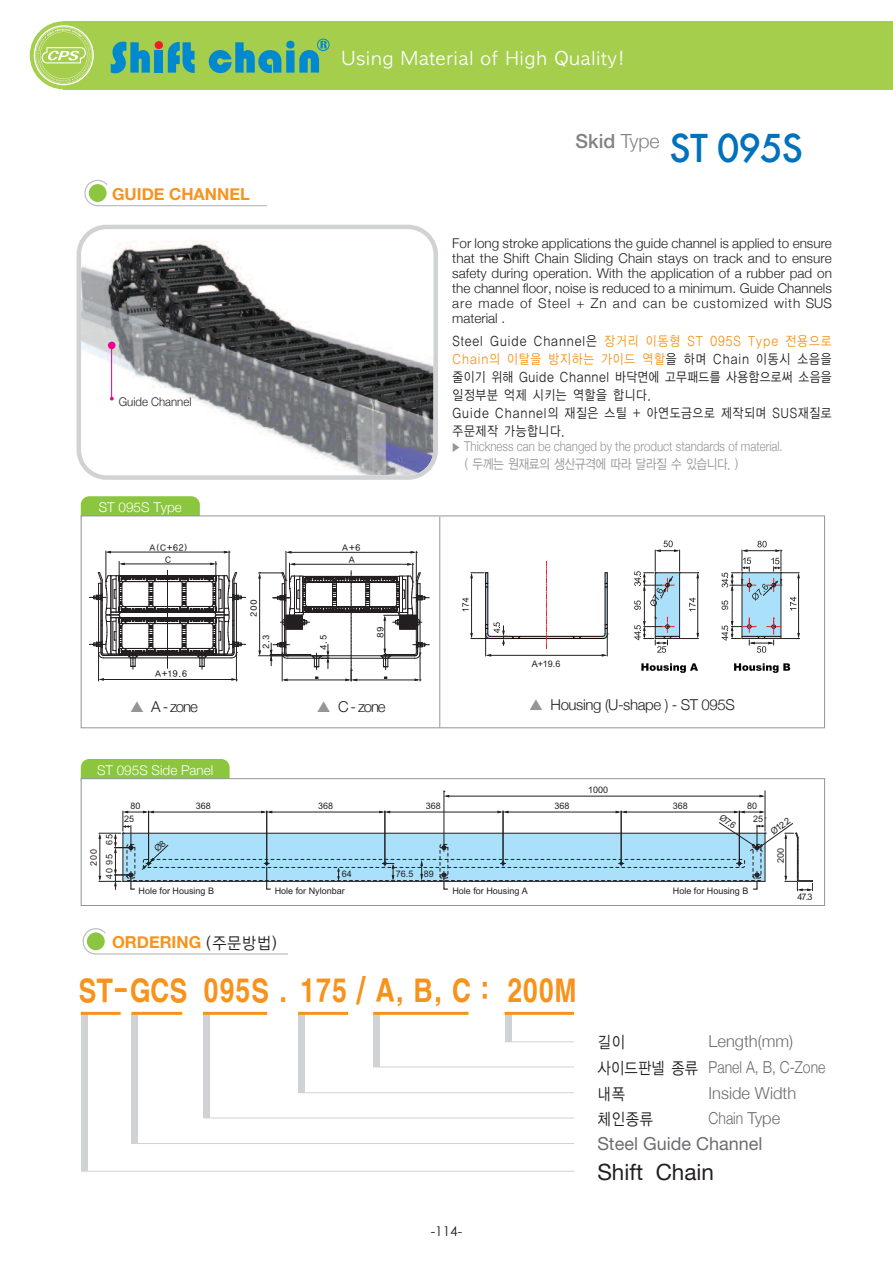
<style>
.page{position:relative;width:893px;height:1263px;background:#fff}
.page>*{position:absolute;margin:0;border:0;box-sizing:border-box;transform-origin:0 0}
.t1{font:500 37.5px "Futura";letter-spacing:-.035em;color:#0072bc}
.t2{font:30.6px "H2 gtr E";color:#f7931d;scale:.83 1}
.t3{font:22.5px "Helvetica Neue LT Pro";color:#231f20}
.t4{font:500 19.5px "Helvetica Neue LT Pro";color:#808285}
.t5{font:18px "Apple Gothic";letter-spacing:-.05em;color:#fff}
.t6{font:18px "Helvetica Neue LT Pro";color:#6c6d70}
.t7{font:300 16.5px/25.7px "Helvetica Neue";color:#6c6d70}
.t8{font:700 16.5px "Helvetica Neue";color:#f7931d}
.t9{font:16.5px/25.7px "YGO12";letter-spacing:-.02em;color:#231f20;scale:.85 1}
.t10{font:300 15px "Helvetica Neue";letter-spacing:-.025em;color:#231f20}
.t11{font:300 13.5px/15px "Helvetica Neue";letter-spacing:.06em;color:#231f20;text-align:justify}
.t12{font:13.5px/18px "YGO12";color:#231f20;scale:.85 1}
.t13{font:300 13.5px "Helvetica Neue";color:#939598;scale:.85 1}
.t14{font:13.5px "YGO12";letter-spacing:-.1em;color:#939598;scale:.85 1}
.t15{font:300 13.5px "Helvetica Neue";color:#fff}
.t16{font:13.5px "Century Gothic";color:#231f20}
.t17{font:300 12px "Helvetica Neue";color:#231f20;scale:.95 1}
.t18{font:9px "Arial";color:#231f20}
.t19{font:8.25px "YGO13 KS Cpc EUC H";color:#231f20}
.s1{font-family:"Helvetica Neue";font-weight:300}
.s2{color:#f7931d}
.s3{font-family:"YGO12";font-weight:400;font-size:12px}
.s4{font-family:"YGO13";font-weight:400;font-size:16.5px;color:#939598}
.s5{font-family:"YGO12";font-weight:400;color:#231f20}
</style>
<div class="page">
<div style="left:63px;top:21px;width:830px;height:68px;background:#a4ce4c"></div>
<div style="left:30px;top:21px;width:68px;height:68px;background:#a4ce4c;border-radius:50%"></div>
<svg style="left:34px;top:25px;width:60px;height:60px"></svg>
<svg style="left:111px;top:41px;width:84px;height:32px"></svg>
<svg style="left:209px;top:41px;width:118px;height:32px"></svg>
<div style="left:317px;top:39px;width:12px;height:12px;border:1px solid #0089cf;border-radius:50%"></div>
<hr style="left:97px;top:205px;width:169px;height:1px;background:#bcbdc0">
<svg style="left:84px;top:179px;width:25px;height:28px"></svg>
<div style="left:89px;top:184px;width:18px;height:18px;background:#8bc63e;border-radius:50%"></div>
<svg style="left:77px;top:225px;width:361px;height:255px"></svg>
<div style="left:108px;top:342px;width:8px;height:7px;background:#ed028c;border-radius:50%"></div>
<hr style="left:111px;top:347px;width:1px;height:51px;background:#ed028c">
<div style="left:81px;top:496px;width:119px;height:30px;background:#8bc63e;border-radius:9px"></div>
<div style="left:82px;top:516px;width:742px;height:211px;background:#fff"></div>
<div style="left:81px;top:516px;width:744px;height:212px;border:1px solid #939598"></div>
<hr style="left:106px;top:551px;width:1px;height:30px;background:#231f20">
<hr style="left:229px;top:551px;width:1px;height:30px;background:#231f20">
<hr style="left:108px;top:552px;width:119px;height:1px;background:#231f20">
<svg style="left:89px;top:561px;width:157px;height:120px"></svg>
<div style="left:655px;top:573px;width:25px;height:65px;background:#aae0f9"></div>
<div style="left:742px;top:573px;width:39px;height:65px;background:#aae0f9"></div>
<svg style="left:641px;top:663px;width:57px;height:10px"></svg>
<svg style="left:734px;top:663px;width:56px;height:10px"></svg>
<hr style="left:655px;top:573px;width:1px;height:65px;background:#231f20">
<hr style="left:679px;top:573px;width:1px;height:65px;background:#231f20">
<hr style="left:781px;top:573px;width:1px;height:65px;background:#231f20">
<hr style="left:742px;top:573px;width:1px;height:65px;background:#231f20">
<hr style="left:798px;top:575px;width:1px;height:62px;background:#231f20">
<hr style="left:644px;top:587px;width:1px;height:38px;background:#231f20">
<hr style="left:732px;top:587px;width:1px;height:38px;background:#231f20">
<hr style="left:697px;top:575px;width:1px;height:62px;background:#231f20">
<svg style="left:462px;top:561px;width:146px;height:96px"></svg>
<svg style="left:634px;top:540px;width:65px;height:71px"></svg>
<svg style="left:722px;top:618px;width:78px;height:35px"></svg>
<svg style="left:634px;top:617px;width:65px;height:36px"></svg>
<svg style="left:722px;top:541px;width:78px;height:69px"></svg>
<hr style="left:439px;top:517px;width:1px;height:210px;background:#939598">
<div style="left:81px;top:759px;width:149px;height:30px;background:#8bc63e;border-radius:9px"></div>
<div style="left:82px;top:779px;width:742px;height:126px;background:#fff"></div>
<hr style="left:765px;top:791px;width:1px;height:40px;background:#231f20">
<hr style="left:444px;top:791px;width:1px;height:55px;background:#231f20">
<hr style="left:446px;top:796px;width:316px;height:1px;background:#231f20">
<svg style="left:444px;top:791px;width:5px;height:6px"></svg>
<div style="left:81px;top:778px;width:744px;height:128px;border:1px solid #939598"></div>
<div style="left:81px;top:1013px;width:7px;height:158px;background:#d1d2d4"></div>
<div style="left:131px;top:1013px;width:7px;height:130px;background:#d1d2d4"></div>
<div style="left:203px;top:1013px;width:7px;height:105px;background:#d1d2d4"></div>
<div style="left:298px;top:1013px;width:7px;height:79px;background:#d1d2d4"></div>
<div style="left:373px;top:1013px;width:7px;height:54px;background:#d1d2d4"></div>
<div style="left:505px;top:1013px;width:6px;height:29px;background:#d1d2d4"></div>
<hr style="left:132px;top:1143px;width:442px;height:1px;background:#d1d2d4">
<hr style="left:204px;top:1118px;width:370px;height:1px;background:#d1d2d4">
<hr style="left:298px;top:1092px;width:276px;height:1px;background:#d1d2d4">
<hr style="left:373px;top:1067px;width:201px;height:1px;background:#d1d2d4">
<hr style="left:505px;top:1041px;width:69px;height:1px;background:#d1d2d4">
<hr style="left:81px;top:1012px;width:40px;height:3px;background:#f7931d">
<hr style="left:131px;top:1012px;width:51px;height:3px;background:#f7931d">
<hr style="left:203px;top:1012px;width:64px;height:3px;background:#f7931d">
<hr style="left:298px;top:1012px;width:50px;height:3px;background:#f7931d">
<hr style="left:373px;top:1012px;width:95px;height:3px;background:#f7931d">
<hr style="left:505px;top:1012px;width:69px;height:3px;background:#f7931d">
<hr style="left:95px;top:953px;width:193px;height:1px;background:#bcbdc0">
<svg style="left:82px;top:928px;width:25px;height:27px"></svg>
<div style="left:87px;top:932px;width:18px;height:18px;background:#8bc63e;border-radius:50%"></div>
<hr style="left:81px;top:1171px;width:493px;height:1px;background:#d1d2d4">
<svg style="left:258px;top:551px;width:171px;height:130px"></svg>
<svg style="left:98px;top:811px;width:715px;height:80px"></svg>
<p class="t8" style="left:112px;top:184px;width:139px">GUIDE CHANNEL</p>
<p class="t17" style="left:119px;top:395px;width:78px">Guide Channel</p>
<p class="t15" style="left:99px;top:499px;width:85px">ST 095S Type</p>
<p class="t19" style="left:149px;top:542px;width:40px">A(C+62)</p>
<p class="t19" style="left:165px;top:554px;width:9px">C</p>
<p class="t19" style="left:155px;top:668px;width:35px">A+19.6</p>
<p class="t19" style="left:248px;top:617px;width:19px;rotate:-90deg">200</p>
<p class="t19" style="left:261px;top:649px;width:16px;rotate:-90deg">2.3</p>
<h3 class="t5" style="left:340px;top:50px;width:287px">Using Material of High Quality!</h3>
<h3 class="t4" style="left:576px;top:134px;width:86px">Skid <span class="s1">Type</span></h3>
<h1 class="t1" style="left:669px;top:123px;width:136px">St 095S</h1>
<p class="t19" style="left:342px;top:543px;width:21px">A+6</p>
<p class="t19" style="left:348px;top:554px;width:9px">A</p>
<p class="t19" style="left:318px;top:650px;width:16px;rotate:-90deg">4.5</p>
<p class="t19" style="left:375px;top:638px;width:13px;rotate:-90deg">89</p>
<p class="t11" style="left:452px;top:236px;width:381px">For long stroke applications the guide channel is applied to ensure that the Shift Chain Sliding Chain stays on track and to ensure safety during operation. With the application of a rubber pad on the channel floor, noise is reduced to a minimum. Guide Channels are made of Steel + Zn and can be customized with SUS material .</p>
<p class="t12" style="left:452px;top:332px;width:448px">Steel Guide Channel은 <span class="s2">장거리 이동형 ST 095S Type 전용으로<br>Chain의 이탈을 방지하는 가이드 역할</span>을 하며 Chain 이동시 소음을 줄이기 위해 Guide Channel 바닥면에 고무패드를 사용함으로써 소음을 일정부분 억제 시키는 역할을 합니다.<br>Guide Channel의 재질은 스틸 + 아연도금으로 제작되며 SUS재질로 주문제작 가능합니다.</p>
<p class="t13" style="left:451px;top:438px;width:392px"><span class="s3">▶</span> Thickness can be changed by the product standards of material.</p>
<p class="t14" style="left:464px;top:455px;width:324px">( 두께는 원재료의 생산규격에 따라 달라질 수 있습니다. )</p>
<p class="t18" style="left:532px;top:657px;width:30px">A+19.6</p>
<p class="t10" style="left:129px;top:697px;width:71px"><span class="s4">▲</span> A-zone</p>
<p class="t10" style="left:316px;top:697px;width:72px"><span class="s4">▲</span> C-zone</p>
<p class="t10" style="left:528px;top:695px;width:208px"><span class="s4">▲</span> Housing (U-shape ) - ST 095S</p>
<p class="t15" style="left:97px;top:762px;width:118px">ST 095S Side Panel</p>
<p class="t18" style="left:88px;top:866px;width:18px;rotate:-90deg">200</p>
<p class="t18" style="left:104px;top:845px;width:12px;rotate:-90deg">65</p>
<p class="t18" style="left:104px;top:879px;width:26px;rotate:-90deg">40 95</p>
<p class="t18" style="left:130px;top:800px;width:12px">80</p>
<p class="t18" style="left:196px;top:800px;width:17px">368</p>
<p class="t18" style="left:124px;top:813px;width:12px">25</p>
<p class="t18" style="left:588px;top:784px;width:22px">1000</p>
<p class="t18" style="left:318px;top:800px;width:17px">368</p>
<p class="t18" style="left:426px;top:800px;width:17px">368</p>
<p class="t18" style="left:673px;top:800px;width:17px">368</p>
<p class="t18" style="left:747px;top:800px;width:12px">80</p>
<p class="t18" style="left:555px;top:800px;width:17px">368</p>
<p class="t18" style="left:724px;top:812px;width:19px;rotate:34deg">Ø7.6</p>
<p class="t18" style="left:768px;top:827px;width:23px;rotate:-35deg">Ø12.2</p>
<p class="t18" style="left:753px;top:813px;width:12px">25</p>
<p class="t18" style="left:342px;top:868px;width:12px">64</p>
<p class="t18" style="left:396px;top:868px;width:39px">76.5 89</p>
<p class="t18" style="left:775px;top:863px;width:17px;rotate:-90deg">200</p>
<p class="t18" style="left:139px;top:884px;width:77px">Hole for Housing B</p>
<p class="t18" style="left:275px;top:884px;width:72px">Hole for Nylonbar</p>
<p class="t18" style="left:452px;top:884px;width:77px">Hole for Housing A</p>
<p class="t18" style="left:673px;top:884px;width:77px">Hole for Housing B</p>
<p class="t8" style="left:112px;top:932px;width:167px">ORDERING <span class="s5">(주문방법)</span></p>
<h2 class="t2" style="left:78px;top:976px;width:602px">ST-GCS 095S . 175 / A, B, C : 200M</h2>
<p class="t18" style="left:797px;top:891px;width:16px">47.3</p>
<p class="t9" style="left:597px;top:1030px;width:121px">길이<br>사이드판넬 종류 내폭<br>체인종류</p>
<p class="t7" style="left:709px;top:1028px;width:118px">Length(mm)<br>Panel A, B, C-Zone<br>Inside Width<br>Chain Type</p>
<h3 class="t6" style="left:597px;top:1137px;width:167px">Steel Guide Channel</h3>
<p class="t16" style="left:431px;top:1222px;width:33px">-114-</p>
<h3 class="t3" style="left:597px;top:1164px;width:118px">Shift Chain</h3>
</div>
